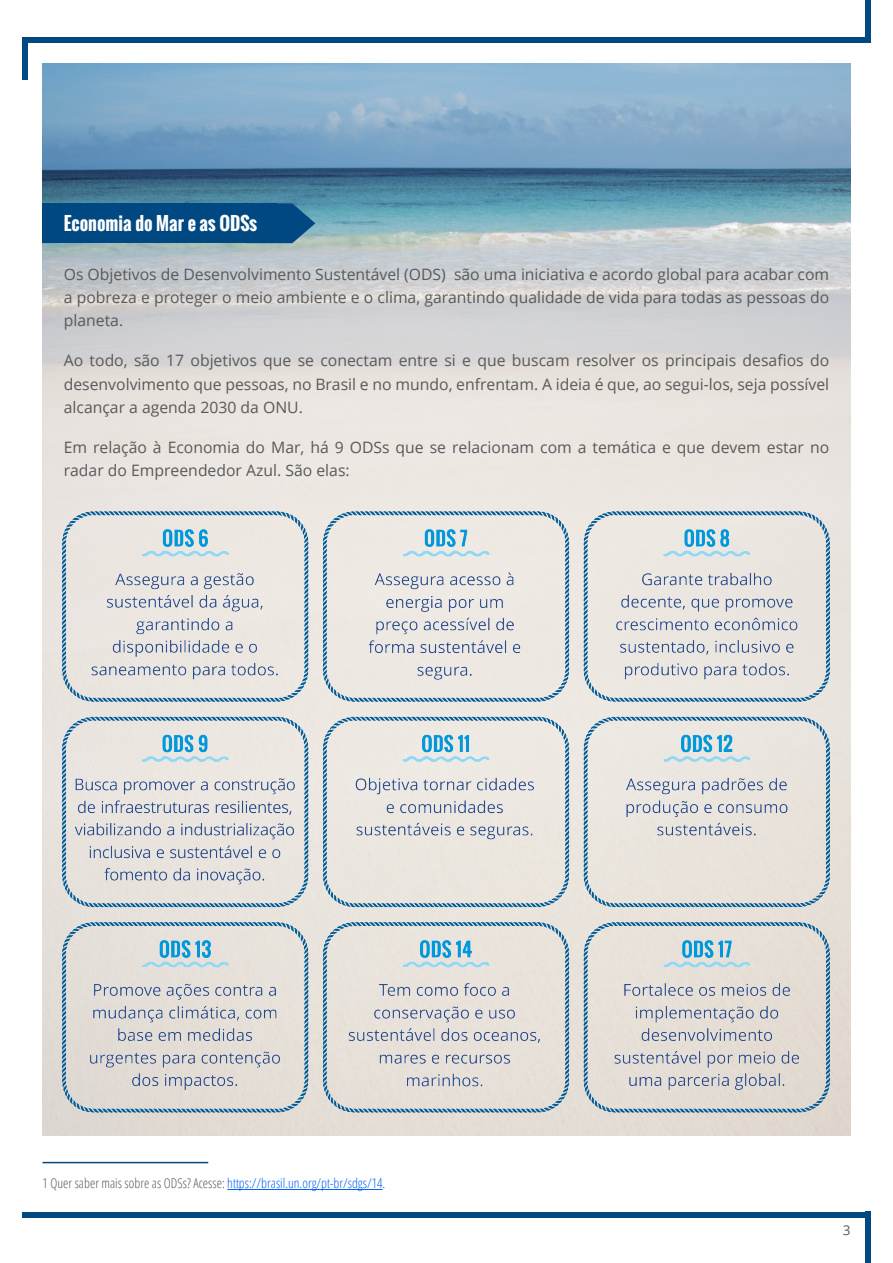
<style>
.page{position:relative;width:893px;height:1263px;background:#fff}
.page>*{position:absolute;margin:0;border:0;box-sizing:border-box;transform-origin:0 0}
.t1{font:700 18px "Oswald";color:#fff}
.t2{font:15.75px/23.2px "Open Sans";color:#58595b;text-align:justify}
.t3{font:300 13.5px "Open Sans Condensed";color:#005fff}
.t4{font:13.5px "Open Sans";color:#58595b}
.s1{color:#58595b}
</style>
<div class="page">
<div style="left:23px;top:1212px;width:847px;height:5px;background:#004881"></div>
<div style="left:23px;top:37px;width:847px;height:5px;background:#004881"></div>
<div style="left:865px;top:0;width:5px;height:42px;background:#004881"></div>
<div style="left:23px;top:37px;width:5px;height:43px;background:#004881"></div>
<div style="left:865px;top:1212px;width:5px;height:51px;background:#004881"></div>
<img style="left:43px;top:64px;width:807px;height:1071px">
<svg style="left:278px;top:203px;width:37px;height:40px"></svg>
<div style="left:43px;top:203px;width:235px;height:40px;background:#004881"></div>
<hr style="left:227px;top:1189px;width:156px;height:1px;background:#005fff">
<hr style="left:43px;top:1162px;width:165px;height:1px;background:#004881">
<img style="left:63px;top:511px;width:766px;height:601px">
<p class="t1" style="left:64px;top:210px;width:195px">Economia do Mar e as ODSs</p>
<p class="t2" style="left:64px;top:262px;width:767px">Os Objetivos de Desenvolvimento Sustentável (ODS) são uma iniciativa e acordo global para acabar com a pobreza e proteger o meio ambiente e o clima, garantindo qualidade de vida para todas as pessoas do planeta.</p>
<p class="t2" style="left:64px;top:349px;width:767px">Ao todo, são 17 objetivos que se conectam entre si e que buscam resolver os principais desafios do desenvolvimento que pessoas, no Brasil e no mundo, enfrentam. A ideia é que, ao segui-los, seja possível alcançar a agenda 2030 da ONU.</p>
<p class="t2" style="left:64px;top:435px;width:767px">Em relação à Economia do Mar, há 9 ODSs que se relacionam com a temática e que devem estar no radar do Empreendedor Azul. São elas:</p>
<p class="t3" style="left:43px;top:1174px;width:344px"><span class="s1">1 Quer saber mais sobre as ODSs? Acesse:</span> https://brasil.un.org/pt-br/sdgs/14<span class="s1">.</span></p>
<p class="t4" style="left:843px;top:1221px;width:9px">3</p>
</div>
